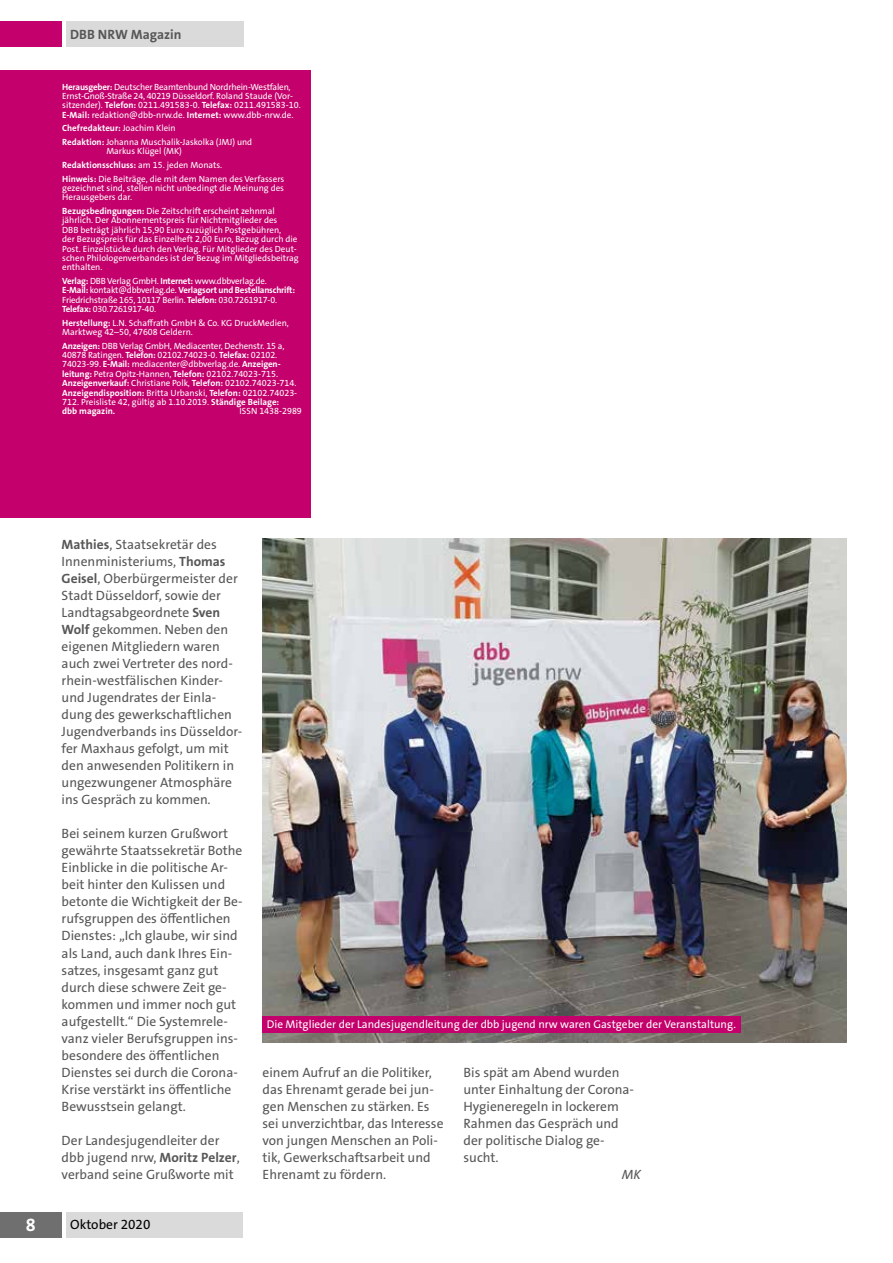
<style>
.page{position:relative;width:893px;height:1263px;background:#fff}
.page>*{position:absolute;margin:0;border:0;box-sizing:border-box;transform-origin:0 0}
.t1{font:700 18px "The Sans Os F";color:#fff}
.t2{font:13.5px/17px "The Sans Os F";color:#575756}
.t3{font:700 13.5px "The Sans Os F";color:#575756}
.t4{font:13.5px "The Sans Os F";color:#000}
.t5{font:italic 13.5px "The Sans Os F";color:#575756}
.t6{font:11.25px "The Sans Os F";color:#fff}
.t7{font:9px/9.4px "The Sans Os F";color:#fff}
.t8{font:9px/9.4px "The Sans Os F";letter-spacing:-.02em;color:#fff}
.s1{font-weight:700}
</style>
<div class="page">
<div style="left:0;top:1212px;width:62px;height:25px;background:#706f6f"></div>
<div style="left:66px;top:1212px;width:176px;height:25px;background:#dadada"></div>
<div style="left:66px;top:21px;width:177px;height:26px;background:#dadada"></div>
<div style="left:0;top:21px;width:62px;height:26px;background:#c3006b"></div>
<div style="left:0;top:71px;width:310px;height:447px;background:#c3006b"></div>
<img style="left:263px;top:539px;width:583px;height:503px">
<div style="left:263px;top:1016px;width:478px;height:16px;background:#c3006b"></div>
<p class="t3" style="left:70px;top:25px;width:113px">DBB NRW Magazin</p>
<p class="t8" style="left:62px;top:82px;width:240px"><span class="s1">Herausgeber:</span> Deutscher Beamtenbund Nordrhein-Westfalen, Ernst-Gnoß-Straße 24, 40219 Düsseldorf. Roland Staude (Vor&shy;sitzender). <span class="s1">Telefon:</span> 0211.491583-0. <span class="s1">Telefax:</span> 0211.491583-10.<br><span class="s1">E-Mail:</span> redaktion@dbb-nrw.de. <span class="s1">Internet:</span> www.dbb-nrw.de.</p>
<p class="t7" style="left:62px;top:122px;width:192px;line-height:13.6px"><span class="s1">Chefredakteur:</span> Joachim Klein<br><span class="s1">Redaktion:</span> Johanna Muschalik-Jaskolka (JMJ) und</p>
<p class="t7" style="left:62px;top:145px;width:224px;line-height:13.6px;text-indent:44px">Markus Klügel (MK)<br><span class="s1">Redaktionsschluss:</span> am 15. jeden Monats.<br><span class="s1">Hinweis:</span> Die Beiträge, die mit dem Namen des Verfassers</p>
<p class="t7" style="left:62px;top:183px;width:223px">gezeichnet sind, stellen nicht unbedingt die Meinung des<br>Herausgebers dar.</p>
<p class="t7" style="left:62px;top:206px;width:238px"><span class="s1">Bezugsbedingungen:</span> Die Zeitschrift erscheint zehnmal jährlich. Der Abonnementspreis für Nichtmitglieder des<br>DBB beträgt jährlich 15,90 Euro zuzüglich Postgebühren,<br>der Bezugspreis für das Einzelheft 2,00 Euro, Bezug durch die Post. Einzelstücke durch den Verlag. Für Mitglieder des Deut&shy;schen Philologenverbandes ist der Bezug im Mitgliedsbeitrag enthalten.</p>
<p class="t8" style="left:62px;top:276px;width:234px"><span class="s1">Verlag:</span> DBB Verlag GmbH. <span class="s1">Internet:</span> www.dbbverlag.de.<br><span class="s1">E-Mail:</span> kontakt@dbbverlag.de. <span class="s1">Verlagsort und Bestellanschrift:<br></span>Friedrichstraße 165, 10117 Berlin. <span class="s1">Telefon:</span> 030.7261917-0.<br><span class="s1">Telefax:</span> 030.7261917-40.</p>
<p class="t7" style="left:62px;top:318px;width:228px"><span class="s1">Herstellung:</span> L.N. Schaffrath GmbH &amp; Co. KG DruckMedien,<br>Marktweg 42–50, 47608 Geldern.</p>
<p class="t7" style="left:62px;top:341px;width:236px"><span class="s1">Anzeigen:</span> DBB Verlag GmbH, Mediacenter, Dechenstr. 15 a, 40878 Ratingen. <span class="s1">Telefon:</span> 02102.74023-0. <span class="s1">Telefax:</span> 02102.<br>74023-99. <span class="s1">E-Mail:</span> mediacenter@dbbverlag.de. <span class="s1">Anzeigen&shy;leitung:</span> Petra Opitz-Hannen, <span class="s1">Telefon:</span> 02102.74023-715.<br><span class="s1">Anzeigenverkauf:</span> Christiane Polk, <span class="s1">Telefon:</span> 02102.74023-714.<br><span class="s1">Anzeigendisposition:</span> Britta Urbanski, <span class="s1">Telefon:</span> 02102.74023- 712. Preisliste 42, gültig ab 1.10.2019. <span class="s1">Ständige Beilage: dbb magazin.</span></p>
<p class="t7" style="left:240px;top:407px;width:64px">ISSN 1438-2989</p>
<p class="t2" style="left:62px;top:536px;width:182px"><span class="s1">Mathies</span>, Staatsekretär des<br>Innenministeriums, <span class="s1">Thomas<br>Geisel</span>, Oberbürgermeister der<br>Stadt Düsseldorf, sowie der<br>Landtagsabgeordnete <span class="s1">Sven<br>Wolf</span> gekommen. Neben den eigenen Mitgliedern waren auch zwei Vertreter des nord&shy;rhein-westfälischen Kinder&shy;und Jugendrates der Einla&shy;dung des gewerkschaftlichen<br>Jugendverbands ins Düsseldor&shy;fer Maxhaus gefolgt, um mit den anwesenden Politikern in ungezwungener Atmosphäre ins Gespräch zu kommen.</p>
<p class="t2" style="left:62px;top:825px;width:182px">Bei seinem kurzen Grußwort gewährte Staatssekretär Bothe<br>Einblicke in die politische Ar&shy;beit hinter den Kulissen und betonte die Wichtigkeit der Be&shy;rufsgruppen des öffentlichen<br>Dienstes: „Ich glaube, wir sind als Land, auch dank Ihres Ein&shy;satzes, insgesamt ganz gut durch diese schwere Zeit ge&shy;kommen und immer noch gut aufgestellt.“ Die Systemrele&shy;vanz vieler Berufsgruppen ins&shy;besondere des öffentlichen<br>Dienstes sei durch die Corona-<br>Krise verstärkt ins öffentliche<br>Bewusstsein gelangt.</p>
<p class="t2" style="left:62px;top:1132px;width:180px">Der Landesjugendleiter der dbb jugend nrw, <span class="s1">Moritz Pelzer</span>, verband seine Grußworte mit</p>
<h1 class="t1" style="left:26px;top:1213px;width:11px">8</h1>
<p class="t4" style="left:70px;top:1216px;width:82px">Oktober 2020</p>
<p class="t6" style="left:267px;top:1017px;width:471px">Die Mitglieder der Landesjugendleitung der dbb jugend nrw waren Gastgeber der Veranstaltung.</p>
<p class="t2" style="left:263px;top:1064px;width:182px">einem Aufruf an die Politiker, das Ehrenamt gerade bei jun&shy;gen Menschen zu stärken. Es sei unverzichtbar, das Interesse von jungen Menschen an Poli&shy;tik, Gewerkschaftsarbeit und<br>Ehrenamt zu fördern.</p>
<p class="t2" style="left:463px;top:1064px;width:171px">Bis spät am Abend wurden unter Einhaltung der Corona-<br>Hygieneregeln in lockerem<br>Rahmen das Gespräch und der politische Dialog ge&shy;sucht.</p>
<p class="t5" style="left:622px;top:1165px;width:21px">MK</p>
</div>
